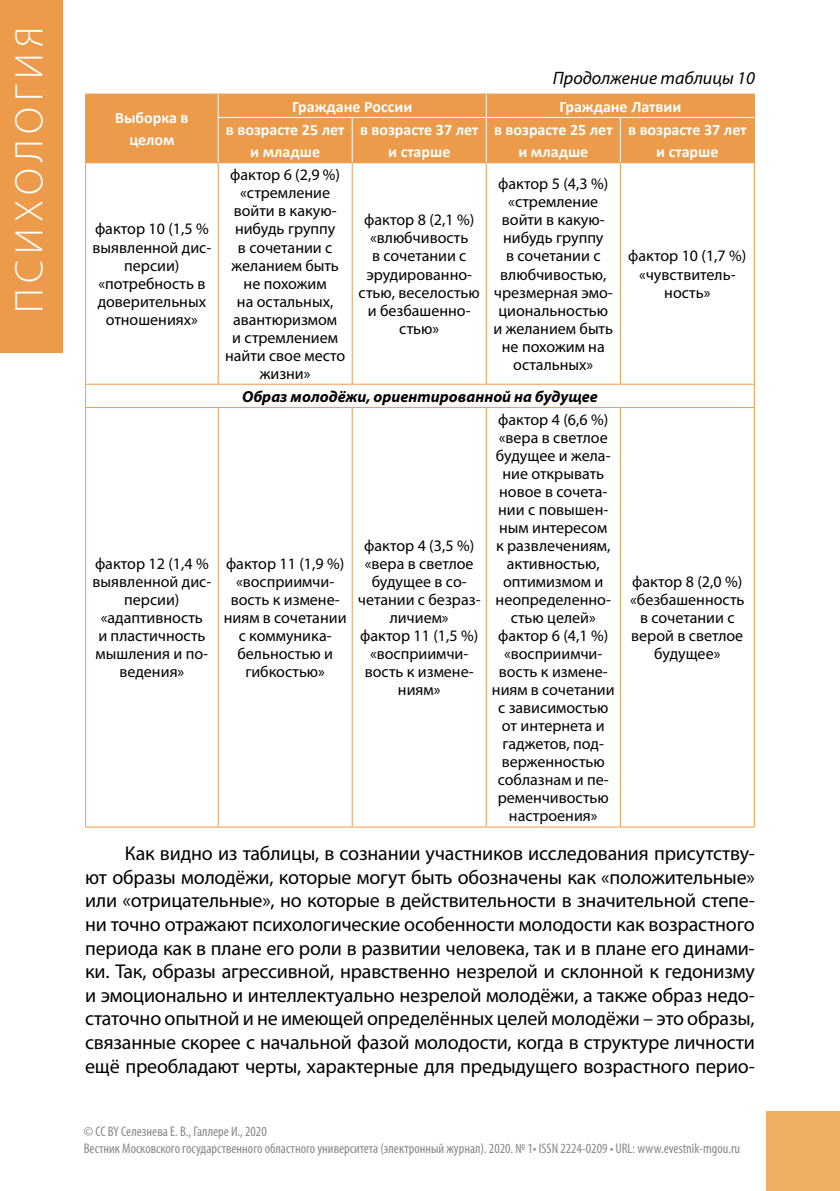
<style>
.page{position:relative;width:840px;height:1191px;background:#fff}
.page>*{position:absolute;margin:0;border:0;box-sizing:border-box;transform-origin:0 0}
.t1{font:300 40px "Myriad Pro";letter-spacing:.15em;color:#fff}
.t2{font:20px/23.6px "Myriad Pro";letter-spacing:-.01em;color:#000;text-align:justify}
.t3{font:italic 18px "Myriad Pro";color:#000}
.t4{font:16px/18px "Myriad Pro";color:#000;text-align:center}
.t5{font:700 16px/22px "Calibri";color:#fff;text-align:center}
.t6{font:italic 700 16px "Myriad Pro";color:#000}
.t7{font:condensed 14px/16.8px "Myriad Pro";color:#87888a}
</style>
<div class="page">
<div style="left:765px;top:1111px;width:74px;height:80px;background:#efaf63"></div>
<div style="left:0;top:0;width:62px;height:353px;background:#eb9b49"></div>
<div style="left:86px;top:95px;width:667px;height:67px;background:#eb9b49"></div>
<hr style="left:85px;top:163px;width:1px;height:221px;background:#eb9b49">
<hr style="left:217px;top:163px;width:1px;height:221px;background:#eb9b49">
<hr style="left:351px;top:163px;width:1px;height:221px;background:#eb9b49">
<hr style="left:485px;top:163px;width:1px;height:221px;background:#eb9b49">
<hr style="left:619px;top:163px;width:1px;height:221px;background:#eb9b49">
<hr style="left:753px;top:163px;width:1px;height:221px;background:#eb9b49">
<hr style="left:85px;top:384px;width:133px;height:1px;background:#eb9b49">
<svg style="left:85px;top:385px;width:1px;height:22px"></svg>
<hr style="left:218px;top:384px;width:134px;height:1px;background:#eb9b49">
<hr style="left:352px;top:384px;width:134px;height:1px;background:#eb9b49">
<hr style="left:486px;top:384px;width:134px;height:1px;background:#eb9b49">
<hr style="left:620px;top:384px;width:134px;height:1px;background:#eb9b49">
<svg style="left:753px;top:385px;width:1px;height:22px"></svg>
<hr style="left:85px;top:407px;width:133px;height:1px;background:#eb9b49">
<hr style="left:85px;top:408px;width:1px;height:418px;background:#eb9b49">
<hr style="left:218px;top:407px;width:134px;height:1px;background:#eb9b49">
<hr style="left:217px;top:408px;width:1px;height:418px;background:#eb9b49">
<hr style="left:352px;top:407px;width:134px;height:1px;background:#eb9b49">
<hr style="left:351px;top:408px;width:1px;height:418px;background:#eb9b49">
<hr style="left:486px;top:407px;width:134px;height:1px;background:#eb9b49">
<hr style="left:485px;top:408px;width:1px;height:418px;background:#eb9b49">
<hr style="left:620px;top:407px;width:134px;height:1px;background:#eb9b49">
<hr style="left:619px;top:408px;width:1px;height:418px;background:#eb9b49">
<hr style="left:753px;top:408px;width:1px;height:418px;background:#eb9b49">
<hr style="left:85px;top:826px;width:133px;height:1px;background:#eb9b49">
<hr style="left:218px;top:826px;width:134px;height:1px;background:#eb9b49">
<hr style="left:352px;top:826px;width:134px;height:1px;background:#eb9b49">
<hr style="left:486px;top:826px;width:134px;height:1px;background:#eb9b49">
<hr style="left:620px;top:826px;width:134px;height:1px;background:#eb9b49">
<hr style="left:85px;top:94px;width:133px;height:1px;background:#eb9b49">
<svg style="left:85px;top:95px;width:1px;height:22px"></svg>
<hr style="left:85px;top:117px;width:1px;height:45px;background:#eb9b49">
<hr style="left:85px;top:162px;width:133px;height:1px;background:#eb9b49">
<hr style="left:218px;top:94px;width:134px;height:1px;background:#eb9b49">
<hr style="left:352px;top:94px;width:134px;height:1px;background:#eb9b49">
<hr style="left:486px;top:94px;width:134px;height:1px;background:#eb9b49">
<hr style="left:620px;top:94px;width:134px;height:1px;background:#eb9b49">
<hr style="left:753px;top:117px;width:1px;height:45px;background:#eb9b49">
<hr style="left:218px;top:162px;width:134px;height:1px;background:#eb9b49">
<hr style="left:352px;top:162px;width:134px;height:1px;background:#eb9b49">
<hr style="left:486px;top:162px;width:134px;height:1px;background:#eb9b49">
<hr style="left:620px;top:162px;width:134px;height:1px;background:#eb9b49">
<svg style="left:753px;top:95px;width:1px;height:22px"></svg>
<svg style="left:217px;top:95px;width:1px;height:22px"></svg>
<svg style="left:485px;top:95px;width:1px;height:22px"></svg>
<hr style="left:217px;top:117px;width:1px;height:45px;background:#fff">
<hr style="left:351px;top:118px;width:1px;height:44px;background:#fff">
<hr style="left:485px;top:118px;width:1px;height:44px;background:#fff">
<hr style="left:619px;top:118px;width:1px;height:44px;background:#fff">
<hr style="left:218px;top:117px;width:134px;height:1px;background:#fff">
<hr style="left:352px;top:117px;width:134px;height:1px;background:#fff">
<hr style="left:486px;top:117px;width:134px;height:1px;background:#fff">
<hr style="left:620px;top:117px;width:133px;height:1px;background:#fff">
<h1 class="t1" style="left:5px;top:313px;width:288px;rotate:-90deg">психология</h1>
<p class="t5" style="left:115px;top:107px;width:75px">Выборка в целом</p>
<p class="t4" style="left:92px;top:220px;width:120px">фактор 10 (1,5 % выявленной дис&shy;персии) «потребность в доверительных отношениях»</p>
<p class="t3" style="left:552px;top:67px;width:203px">Продолжение таблицы 10</p>
<p class="t5" style="left:292px;top:95px;width:121px">Граждане России</p>
<p class="t5" style="left:559px;top:95px;width:123px">Граждане Латвии</p>
<p class="t5" style="left:226px;top:119px;width:120px">в возрасте 25 лет и младше</p>
<p class="t5" style="left:360px;top:119px;width:120px">в возрасте 37 лет и старше</p>
<p class="t5" style="left:494px;top:119px;width:120px">в возрасте 25 лет и младше</p>
<p class="t5" style="left:627px;top:119px;width:120px">в возрасте 37 лет и старше</p>
<p class="t4" style="left:225px;top:166px;width:122px">фактор 6 (2,9 %) «стремление войти в какую&shy;нибудь группу<br>в сочетании с желанием быть не похожим<br>на остальных, авантюризмом<br>и стремлением найти свое место жизни»</p>
<p class="t4" style="left:358px;top:211px;width:123px">фактор 8 (2,1 %) «влюбчивость<br>в сочетании с эрудированно&shy;стью, веселостью и безбашенно&shy;стью»</p>
<p class="t4" style="left:493px;top:175px;width:121px">фактор 5 (4,3 %) «стремление войти в какую&shy;нибудь группу<br>в сочетании с влюбчивостью, чрезмерная эмо&shy;циональностью и желанием быть не похожим на остальных»</p>
<p class="t6" style="left:242px;top:386px;width:357px">Образ молодёжи, ориентированной на будущее</p>
<p class="t4" style="left:628px;top:247px;width:120px">фактор 10 (1,7 %) «чувствитель&shy;ность»</p>
<p class="t4" style="left:92px;top:554px;width:120px">фактор 12 (1,4 % выявленной дис&shy;персии) «адаптивность<br>и пластичность мышления и по&shy;ведения»</p>
<p class="t4" style="left:224px;top:554px;width:124px">фактор 11 (1,9 %) «восприимчи&shy;вость к измене&shy;ниям в сочетании с коммуника&shy;бельностью и гибкостью»</p>
<p class="t4" style="left:357px;top:536px;width:124px">фактор 4 (3,5 %) «вера в светлое будущее в со&shy;четании с безраз&shy;личием»<br>фактор 11 (1,5 %) «восприимчи&shy;вость к измене&shy;ниям»</p>
<p class="t4" style="left:491px;top:410px;width:124px">фактор 4 (6,6 %) «вера в светлое будущее и жела&shy;ние открывать новое в сочета&shy;нии с повышен&shy;ным интересом<br>к развлечениям, активностью, оптимизмом и неопределенно&shy;стью целей» фактор 6 (4,1 %) «восприимчи&shy;вость к измене&shy;ниям в сочетании с зависимостью от интернета и гаджетов, под&shy;верженностью соблазнам и пе&shy;ременчивостью настроения»</p>
<p class="t4" style="left:629px;top:572px;width:116px">фактор 8 (2,0 %) «безбашенность в сочетании с верой в светлое будущее»</p>
<p class="t2" style="left:85px;top:841px;width:671px;text-indent:40px">Как видно из таблицы, в сознании участников исследования присутству&shy;ют образы молодёжи, которые могут быть обозначены как «положительные» или «отрицательные», но которые в действительности в значительной степе&shy;ни точно отражают психологические особенности молодости как возрастного периода как в плане его роли в развитии человека, так и в плане его динами&shy;ки. Так, образы агрессивной, нравственно незрелой и склонной к гедонизму и эмоционально и интеллектуально незрелой молодёжи, а также образ недо&shy;статочно опытной и не имеющей определённых целей молодёжи – это образы, связанные скорее с начальной фазой молодости, когда в структуре личности ещё преобладают черты, характерные для предыдущего возрастного перио-</p>
<p class="t7" style="left:84px;top:1123px;width:657px">© CC BY Селезнева Е. В., Галлере И., 2020<br>Вестник Московского государственного областного университета (электронный журнал). 2020. № 1• ISSN 2224-0209 • URL: www.evestnik-mgou.ru</p>
</div>
